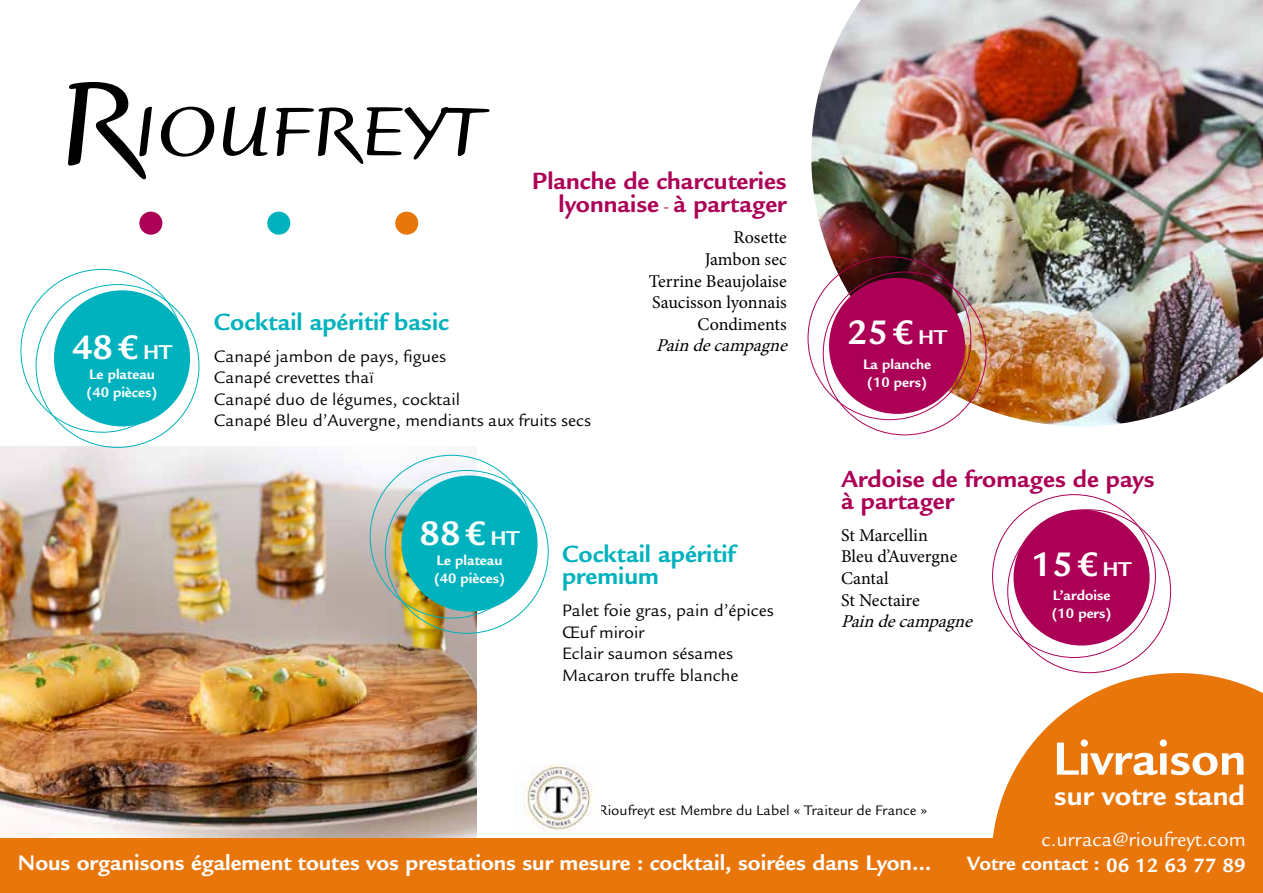
<style>
.page{position:relative;width:1263px;height:893px;background:#fff}
.page>*{position:absolute;margin:0;border:0;box-sizing:border-box;transform-origin:0 0}
.t1{font:700 50.55px "Legacy Sans Std";color:#fff}
.t2{font:700 36.9px "Legacy Sans Std";color:#fff}
.t3{font:700 29.55px "Legacy Sans Std";color:#fff}
.t4{font:700 25.5px/22.5px "Legacy Sans Std";color:#ac0056;text-align:right}
.t5{font:700 25.5px/22.5px "Legacy Sans Std";color:#00b2bd}
.t6{font:700 23.1px "Legacy Sans Std";color:#fff}
.t7{font:700 21px "Legacy Sans Std";color:#fff}
.t8{font:21px "Legacy Sans Std";color:#fff}
.t9{font:18px/21.6px "Legacy Sans Std";color:#000}
.t10{font:18px/21.6px "Minion Pro";letter-spacing:-.005em;color:#000;text-align:right}
.t11{font:italic 18px "Minion Pro";color:#000}
.t12{font:700 15px/18px "Legacy Sans Std";color:#fff}
.t13{font:15px "Legacy Sans Std";color:#000}
.s1{font-size:21.75px}
.s2{font-family:"Minion Pro";font-weight:400;font-size:18px}
</style>
<div class="page">
<svg style="left:68px;top:82px;width:84px;height:97px"></svg>
<svg style="left:161px;top:107px;width:53px;height:50px"></svg>
<svg style="left:223px;top:107px;width:44px;height:49px"></svg>
<svg style="left:276px;top:107px;width:214px;height:57px"></svg>
<div style="left:139px;top:212px;width:23px;height:23px;background:#ac0056;border-radius:50%"></div>
<div style="left:267px;top:212px;width:23px;height:23px;background:#00b2bd;border-radius:50%"></div>
<div style="left:395px;top:212px;width:23px;height:23px;background:#e7760b;border-radius:50%"></div>
<img style="left:0;top:446px;width:477px;height:393px">
<div style="left:401px;top:475px;width:137px;height:137px;background:#00b2bd;border-radius:50%"></div>
<div style="left:54px;top:290px;width:136px;height:136px;background:#00b2bd;border-radius:50%"></div>
<img style="left:811px;top:0;width:452px;height:426px">
<div style="left:1013px;top:509px;width:136px;height:136px;background:#ac0056;border-radius:50%"></div>
<svg style="left:991px;top:673px;width:272px;height:166px;fill:#e8760b"></svg>
<img style="left:524px;top:764px;width:69px;height:66px">
<div style="left:0;top:839px;width:1263px;height:54px;background:#e8760b"></div>
<div style="left:829px;top:278px;width:136px;height:136px;background:#ac0056;border-radius:50%"></div>
<h2 class="t2" style="left:72px;top:326px;width:101px">48€ <span class="s1">HT</span></h2>
<p class="t12" style="left:87px;top:366px;width:72px">Le plateau (40 pièces)</p>
<h3 class="t4" style="left:532px;top:170px;width:256px">Planche de charcuteries lyonnaise <span class="s2">-</span> à partager</h3>
<p class="t10" style="left:649px;top:227px;width:139px">Rosette<br>Jambon sec<br>Terrine Beaujolaise<br>Saucisson lyonnais<br>Condiments</p>
<p class="t11" style="left:656px;top:334px;width:139px">Paindecampagne</p>
<h3 class="t5" style="left:214px;top:311px;width:237px">Cocktail apéritif basic</h3>
<p class="t9" style="left:214px;top:345px;width:379px">Canapé jambon de pays, figues<br>Canapé crevettes thaï<br>Canapé duo de légumes, cocktail<br>Canapé Bleu d’Auvergne, mendiants aux fruits secs</p>
<h2 class="t2" style="left:420px;top:512px;width:101px">88€ <span class="s1">HT</span></h2>
<p class="t12" style="left:434px;top:551px;width:72px">Le plateau (40 pièces)</p>
<h3 class="t5" style="left:562px;top:543px;width:175px">Cocktail apéritif premium</h3>
<p class="t9" style="left:562px;top:600px;width:213px">Palet foie gras, pain d’épices<br>Œuf miroir<br>Eclair saumon sésames<br>Macaron truffe blanche</p>
<h2 class="t2" style="left:847px;top:312px;width:101px">25€ <span class="s1">HT</span></h2>
<p class="t12" style="left:863px;top:355px;width:70px">La planche (10 pers)</p>
<h3 class="t4" style="left:841px;top:468px;width:315px;text-align:left">Ardoise de fromages de pays à partager</h3>
<p class="t10" style="left:841px;top:524px;width:118px;text-align:left">St Marcellin<br>Bleu d’Auvergne<br>Cantal<br>St Nectaire</p>
<p class="t11" style="left:841px;top:609px;width:139px">Paindecampagne</p>
<h2 class="t2" style="left:1031px;top:543px;width:101px">15€ <span class="s1">HT</span></h2>
<p class="t12" style="left:1052px;top:586px;width:61px">L’ardoise (10 pers)</p>
<p class="t13" style="left:598px;top:802px;width:330px">Rioufreyt est Membre du Label « Traiteur de France »</p>
<h1 class="t1" style="left:1053px;top:730px;width:195px">Livraison</h1>
<h3 class="t3" style="left:1054px;top:779px;width:192px">sur votre stand</h3>
<p class="t6" style="left:18px;top:850px;width:915px">Nous organisons également toutes vos prestations sur mesure : cocktail, soirées dans Lyon…</p>
<p class="t8" style="left:1041px;top:828px;width:206px">c.urraca@rioufreyt.com</p>
<p class="t7" style="left:967px;top:852px;width:281px">Votre contact : 06 12 63 77 89</p>
</div>
